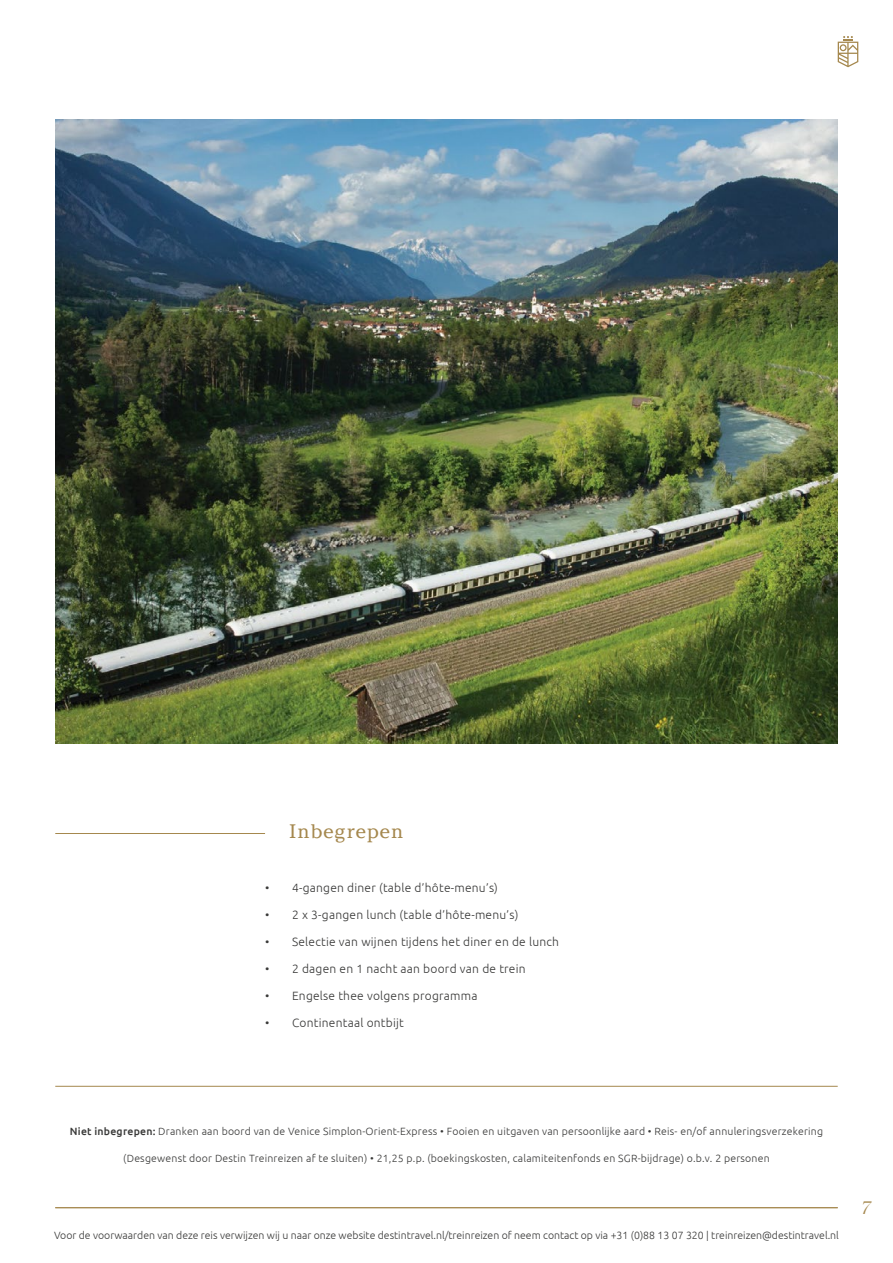
<style>
.page{position:relative;width:893px;height:1263px;background:#fff}
.page>*{position:absolute;margin:0;border:0;box-sizing:border-box;transform-origin:0 0}
.t1{font:19.5px "Argesta Text";letter-spacing:.02em;color:#a5884e}
.t2{font:italic 18px "Argesta Hairline";color:#a5884e}
.t3{font:300 12px "Ubuntu";letter-spacing:.02em;color:#383837}
.t4{font:300 10.5px "Ubuntu";letter-spacing:.02em;color:#383837}
.t5{font:300 10.5px "Ubuntu";color:#383837}
.s1{font-weight:500}
</style>
<div class="page">
<svg style="left:838px;top:36px;width:20px;height:31px"></svg>
<hr style="left:55px;top:1207px;width:783px;height:1px;background:#a5884e">
<hr style="left:55px;top:1086px;width:783px;height:1px;background:#a5884e">
<hr style="left:55px;top:833px;width:210px;height:1px;background:#a5884e">
<img style="left:55px;top:120px;width:783px;height:624px">
<h1 class="t1" style="left:289px;top:820px;width:117px">Inbegrepen</h1>
<p class="t3" style="left:265px;top:881px;width:234px">• 4-gangen diner (table d’hôte-menu’s)</p>
<p class="t3" style="left:265px;top:908px;width:255px">• 2 x 3-gangen lunch (table d’hôte-menu’s)</p>
<p class="t3" style="left:265px;top:935px;width:296px">• Selectie van wijnen tijdens het diner en de lunch</p>
<p class="t3" style="left:265px;top:962px;width:262px">• 2 dagen en 1 nacht aan boord van de trein</p>
<p class="t3" style="left:265px;top:989px;width:214px">• Engelse thee volgens programma</p>
<p class="t3" style="left:265px;top:1016px;width:140px">• Continentaal ontbijt</p>
<p class="t4" style="left:70px;top:1125px;width:754px"><span class="s1">Niet inbegrepen:</span> Dranken aan boord van de Venice Simplon-Orient-Express • Fooien en uitgaven van persoonlijke aard • Reis- en/of annuleringsverzekering</p>
<p class="t4" style="left:123px;top:1152px;width:648px">(Desgewenst door Destin Treinreizen af te sluiten) • 21,25 p.p. (boekingskosten, calamiteitenfonds en SGR-bijdrage) o.b.v. 2 personen</p>
<p class="t5" style="left:54px;top:1229px;width:786px">Voor de voorwaarden van deze reis verwijzen wij u naar onze website destintravel.nl/treinreizen of neem contact op via +31 (0)88 13 07 320 | treinreizen@destintravel.nl</p>
<h2 class="t2" style="left:860px;top:1197px;width:12px">7</h2>
</div>
